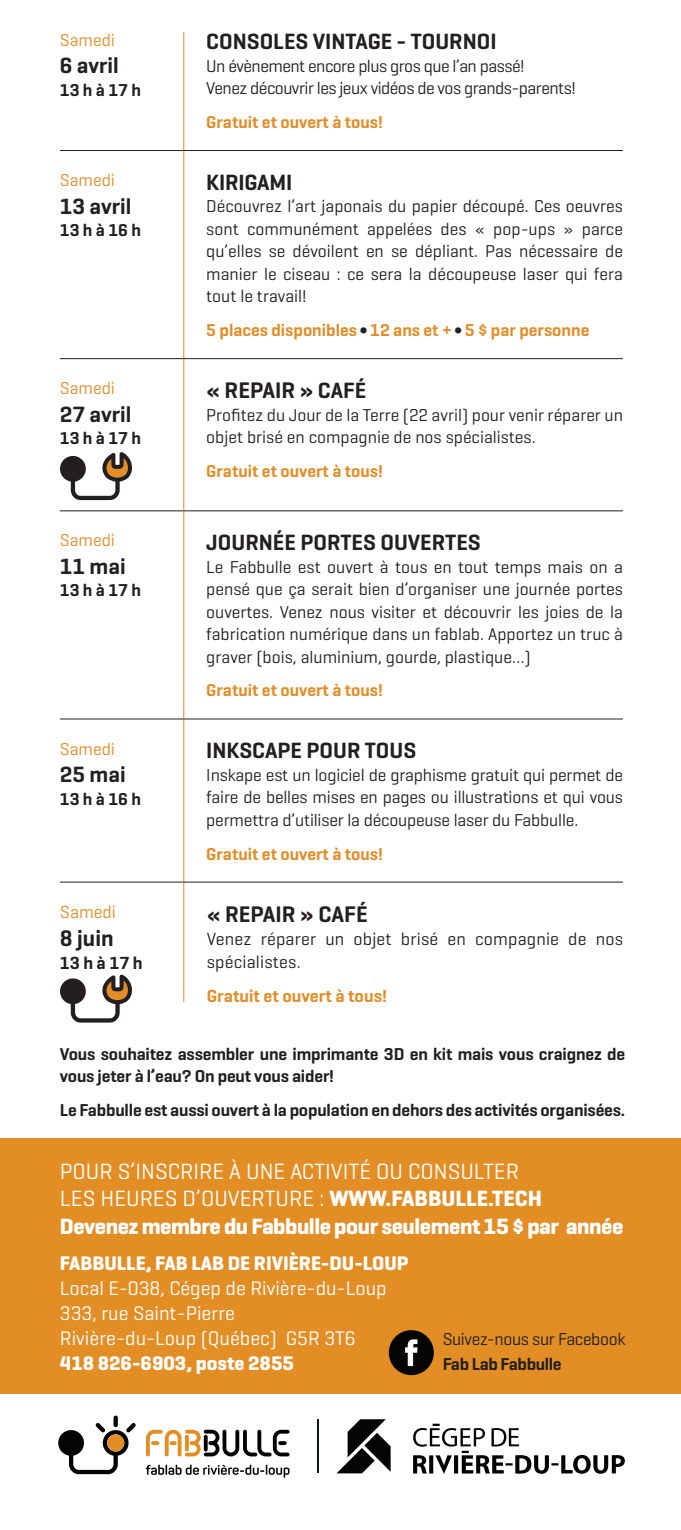
<style>
.page{position:relative;width:681px;height:1530px;background:#fff}
.page>*{position:absolute;margin:0;border:0;box-sizing:border-box;transform-origin:0 0}
.t1{font:600 23px "Geogrotesque";color:#231f20}
.t2{font:600 22.5px "Geogrotesque";color:#231f20}
.t3{font:22.5px/27.5px "Geogrotesque";color:#fff}
.t4{font:700 22.5px "Geogrotesque";letter-spacing:-.02em;color:#fff}
.t5{font:20px "Geogrotesque";color:#fff}
.t6{font:700 20px "Geogrotesque";color:#fff}
.t7{font:17.75px/23px "Geogrotesque";letter-spacing:.01em;color:#231f20}
.t8{font:600 17.75px "Geogrotesque";color:#e28d27}
.t9{font:600 17.75px "Geogrotesque";color:#231f20}
.t10{font:17.75px "Geogrotesque";color:#e28d27}
.t11{font:17.5px/22.5px "Geogrotesque";color:#231f20;text-align:justify}
.t12{font:600 17.5px/22.5px "Geogrotesque";letter-spacing:-.01em;color:#231f20}
.t13{font:600 17.5px "Geogrotesque";color:#e28d27}
.t14{font:17.5px/22.5px "Geogrotesque";letter-spacing:-.03em;color:#231f20}
.t15{font:17.5px "Geogrotesque";color:#e28d27}
.t16{font:17.5px "Geogrotesque";letter-spacing:-.02em;color:#231f20}
.s1{color:#231f20}
.s2{font-size:22.5px}
.s3{font-weight:700}
</style>
<div class="page">
<div style="left:0;top:1138px;width:680px;height:255px;background:#e28e25"></div>
<div style="left:113px;top:1416px;width:5px;height:11px;background:#040503;border-radius:2px"></div>
<svg style="left:58px;top:1423px;width:78px;height:51px"></svg>
<svg style="left:146px;top:1465px;width:143px;height:13px"></svg>
<svg style="left:146px;top:1430px;width:143px;height:26px"></svg>
<svg style="left:337px;top:1419px;width:53px;height:54px"></svg>
<svg style="left:413px;top:1424px;width:211px;height:50px"></svg>
<hr style="left:317px;top:1419px;width:2px;height:54px;background:#0f1516">
<hr style="left:183px;top:32px;width:1px;height:118px;background:#e28d27">
<hr style="left:183px;top:151px;width:1px;height:207px;background:#e28d27">
<hr style="left:183px;top:359px;width:1px;height:152px;background:#e28d27">
<hr style="left:183px;top:511px;width:1px;height:208px;background:#e28d27">
<hr style="left:183px;top:719px;width:1px;height:163px;background:#e28d27">
<hr style="left:183px;top:882px;width:1px;height:120px;background:#e28d27">
<hr style="left:60px;top:150px;width:124px;height:1px;background:#231f20">
<hr style="left:184px;top:150px;width:438px;height:1px;background:#231f20">
<hr style="left:60px;top:358px;width:124px;height:1px;background:#231f20">
<hr style="left:184px;top:358px;width:438px;height:1px;background:#231f20">
<hr style="left:60px;top:510px;width:124px;height:1px;background:#231f20">
<hr style="left:184px;top:510px;width:438px;height:1px;background:#231f20">
<hr style="left:60px;top:719px;width:124px;height:1px;background:#231f20">
<hr style="left:184px;top:719px;width:438px;height:1px;background:#231f20">
<hr style="left:60px;top:882px;width:124px;height:1px;background:#231f20">
<hr style="left:184px;top:882px;width:438px;height:1px;background:#231f20">
<svg style="left:60px;top:975px;width:72px;height:48px"></svg>
<svg style="left:60px;top:452px;width:72px;height:48px"></svg>
<div style="left:388px;top:1330px;width:45px;height:45px;background:#040503;border-radius:50%"></div>
<svg style="left:405px;top:1339px;width:12px;height:27px"></svg>
<p class="t15" style="left:60px;top:29px;width:56px">Samedi</p>
<p class="t2" style="left:60px;top:51px;width:60px">6 avril</p>
<p class="t12" style="left:60px;top:78px;width:83px">13 h à 17 h</p>
<p class="t2" style="left:206px;top:28px;width:292px">CONSOLES VINTAGE - TOURNOI</p>
<p class="t14" style="left:206px;top:54px;width:371px">Un évènement encore plus gros que l’an passé!<br>Venez découvrir les jeux vidéos de vos grands-parents!</p>
<p class="t13" style="left:206px;top:111px;width:178px">Gratuit et ouvert à tous!</p>
<p class="t15" style="left:60px;top:169px;width:56px">Samedi</p>
<p class="t2" style="left:60px;top:192px;width:73px">13 avril</p>
<p class="t12" style="left:60px;top:219px;width:83px">13 h à 16 h</p>
<p class="t2" style="left:206px;top:168px;width:87px">KIRIGAMI</p>
<p class="t11" style="left:206px;top:195px;width:418px">Découvrez l’art japonais du papier découpé. Ces oeuvres sont communément appelées des « pop-ups » parce qu’elles se dévoilent en se dépliant. Pas nécessaire de manier le ciseau : ce sera la découpeuse laser qui fera tout le travail!</p>
<p class="t13" style="left:206px;top:319px;width:384px">5 places disponibles <span class="s1">∫</span> 12 ans et + <span class="s1">∫</span> 5 $ par personne</p>
<p class="t15" style="left:60px;top:377px;width:56px">Samedi</p>
<p class="t2" style="left:60px;top:400px;width:73px">27 avril</p>
<p class="t12" style="left:60px;top:427px;width:83px">13 h à 17 h</p>
<p class="t1" style="left:206px;top:376px;width:161px">« REPAIR » <span class="s2">CAFÉ</span></p>
<p class="t11" style="left:206px;top:403px;width:418px">Profitez du Jour de la Terre (22 avril) pour venir réparer un objet brisé en compagnie de nos spécialistes.</p>
<p class="t13" style="left:206px;top:460px;width:178px">Gratuit et ouvert à tous!</p>
<p class="t15" style="left:60px;top:530px;width:56px">Samedi</p>
<p class="t2" style="left:60px;top:552px;width:67px">11 mai</p>
<p class="t12" style="left:60px;top:579px;width:83px">13 h à 17 h</p>
<p class="t2" style="left:206px;top:529px;width:276px">JOURNÉE PORTES OUVERTES</p>
<p class="t11" style="left:206px;top:555px;width:418px">Le Fabbulle est ouvert à tous en tout temps mais on a pensé que ça serait bien d’organiser une journée portes ouvertes. Venez nous visiter et découvrir les joies de la fabrication numérique dans un fablab. Apportez un truc à graver (bois, aluminium, gourde, plastique…)</p>
<p class="t13" style="left:206px;top:680px;width:178px">Gratuit et ouvert à tous!</p>
<p class="t15" style="left:60px;top:738px;width:56px">Samedi</p>
<p class="t2" style="left:60px;top:760px;width:67px">25 mai</p>
<p class="t12" style="left:60px;top:787px;width:83px">13 h à 16 h</p>
<p class="t2" style="left:206px;top:737px;width:211px">INKSCAPE POUR TOUS</p>
<p class="t11" style="left:206px;top:763px;width:418px">Inskape est un logiciel de graphisme gratuit qui permet de faire de belles mises en pages ou illustrations et qui vous permettra d’utiliser la découpeuse laser du Fabbulle.</p>
<p class="t13" style="left:206px;top:843px;width:178px">Gratuit et ouvert à tous!</p>
<p class="t10" style="left:60px;top:901px;width:58px">Samedi</p>
<p class="t1" style="left:60px;top:924px;width:55px">8 juin</p>
<p class="t9" style="left:60px;top:952px;width:84px">13 h à 17 h</p>
<p class="t1" style="left:207px;top:900px;width:163px">« REPAIR » CAFÉ</p>
<p class="t7" style="left:207px;top:927px;width:417px">Venez réparer un objet brisé en compagnie de nos spécialistes.</p>
<p class="t8" style="left:207px;top:985px;width:182px">Gratuit et ouvert à tous!</p>
<p class="t12" style="left:60px;top:1042px;width:566px">Vous souhaitez assembler une imprimante 3D en kit mais vous craignez de vous jeter à l’eau? On peut vous aider!</p>
<p class="t12" style="left:60px;top:1098px;width:566px">Le Fabbulle est aussi ouvert à la population en dehors des activités organisées.</p>
<p class="t3" style="left:60px;top:1157px;width:483px">POUR S’INSCRIRE À UNE ACTIVITÉ OU CONSULTER<br>LES HEURES D’OUVERTURE : <span class="s3">WWW.FABBULLE.TECH</span></p>
<p class="t4" style="left:60px;top:1212px;width:564px">Devenez membre du Fabbulle pour seulement 15 $ par année</p>
<p class="t6" style="left:60px;top:1251px;width:350px">FABBULLE, FAB LAB DE RIVIÈRE-DU-LOUP</p>
<p class="t5" style="left:60px;top:1276px;width:328px">Local E-038, Cégep de Rivière-du-Loup</p>
<p class="t5" style="left:60px;top:1301px;width:177px">333, rue Saint-Pierre</p>
<p class="t5" style="left:60px;top:1326px;width:297px">Rivière-du-Loup (Québec) G5R 3T6</p>
<p class="t6" style="left:60px;top:1351px;width:235px">418 826-6903, poste 2855</p>
<p class="t16" style="left:442px;top:1328px;width:184px">Suivez-nous sur Facebook</p>
<p class="t12" style="left:442px;top:1353px;width:120px">Fab Lab Fabbulle</p>
</div>
